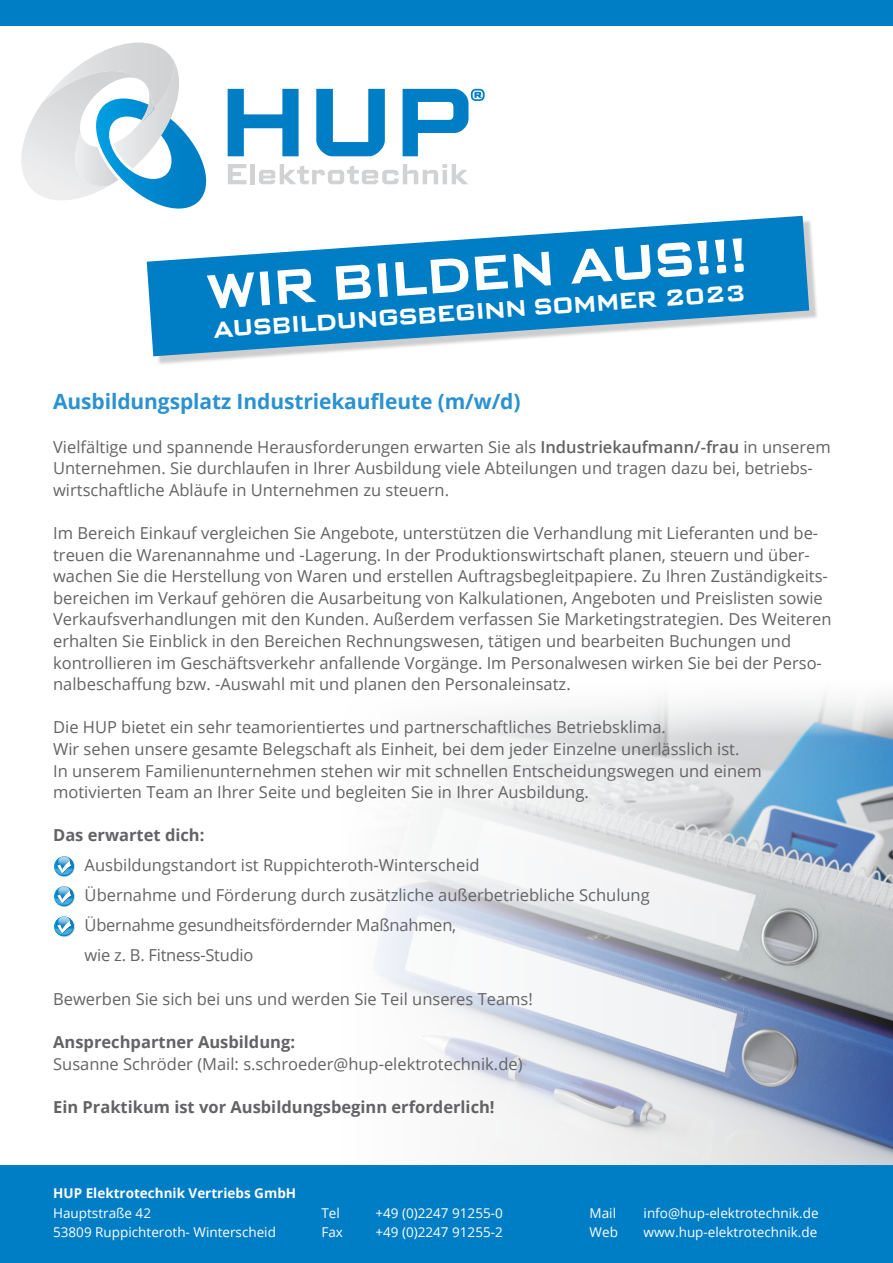
<style>
.page{position:relative;width:893px;height:1263px;background:#fff}
.page>*{position:absolute;margin:0;border:0;box-sizing:border-box;transform-origin:0 0}
.t1{font:700 48px "Bank Gothic Pro";color:#fff}
.t2{font:700 22.5px "Bank Gothic Pro";color:#fff}
.t3{font:700 21px "Open Sans";letter-spacing:-.005em;color:#2a92d0}
.t4{font:16.5px/21.6px "Open Sans";color:#636366}
.t5{font:700 16.5px "Open Sans";color:#636366}
.t6{font:13.5px/19.5px "Open Sans";color:#fff}
.t7{font:700 13.5px "Open Sans";color:#fff}
.s1{font-weight:600}
</style>
<div class="page">
<img style="left:368px;top:695px;width:525px;height:470px">
<div style="left:0;top:1165px;width:893px;height:98px;background:#007ec5"></div>
<svg style="left:228px;top:89px;width:71px;height:67px"></svg>
<svg style="left:316px;top:89px;width:69px;height:67px"></svg>
<svg style="left:228px;top:164px;width:19px;height:20px"></svg>
<div style="left:250px;top:164px;width:5px;height:20px;background:#d1d2d4"></div>
<svg style="left:259px;top:164px;width:209px;height:20px"></svg>
<svg style="left:21px;top:43px;width:186px;height:166px"></svg>
<svg style="left:403px;top:89px;width:82px;height:67px"></svg>
<div style="left:0;top:0;width:893px;height:26px;background:#007ec5"></div>
<div style="left:150px;top:219px;width:668px;height:146px;background:#231f20;opacity:.22"></div>
<svg style="left:147px;top:216px;width:662px;height:140px;fill:#007ec5"></svg>
<img style="left:56px;top:856px;width:19px;height:21px">
<svg style="left:54px;top:857px;width:20px;height:19px"></svg>
<div style="left:55px;top:857px;width:18px;height:18px;background:#4ca8da;border-radius:9px"></div>
<div style="left:55px;top:857px;width:18px;height:18px;border:1px solid #fff;border-radius:50%"></div>
<svg style="left:55px;top:860px;width:18px;height:14px"></svg>
<svg style="left:58px;top:857px;width:12px;height:9px"></svg>
<svg style="left:59px;top:857px;width:10px;height:7px"></svg>
<img style="left:56px;top:886px;width:19px;height:21px">
<svg style="left:54px;top:887px;width:20px;height:19px"></svg>
<div style="left:55px;top:887px;width:18px;height:18px;background:#4ca9da;border-radius:9px"></div>
<div style="left:55px;top:887px;width:18px;height:18px;border:1px solid #fff;border-radius:50%"></div>
<svg style="left:55px;top:890px;width:18px;height:14px"></svg>
<svg style="left:58px;top:887px;width:12px;height:9px"></svg>
<svg style="left:59px;top:887px;width:10px;height:7px"></svg>
<img style="left:54px;top:916px;width:21px;height:21px">
<svg style="left:54px;top:917px;width:20px;height:19px"></svg>
<div style="left:55px;top:917px;width:18px;height:18px;background:#4ca9da;border-radius:9px"></div>
<div style="left:55px;top:917px;width:18px;height:18px;border:1px solid #fff;border-radius:50%"></div>
<svg style="left:55px;top:920px;width:18px;height:14px"></svg>
<svg style="left:58px;top:917px;width:12px;height:9px"></svg>
<svg style="left:59px;top:917px;width:10px;height:7px"></svg>
<h1 class="t1" style="left:205px;top:264px;width:542px;rotate:-4deg">WIR BILDEN AUS!!!</h1>
<h2 class="t2" style="left:213px;top:316px;width:534px;rotate:-4deg">AUSBILDUNGSBEGINN SOMMER 2023</h2>
<p class="t3" style="left:53px;top:387px;width:469px">Ausbildungsplatz Industriekaufleute (m/w/d)</p>
<p class="t4" style="left:53px;top:435px;width:779px">Vielfältige und spannende Herausforderungen erwarten Sie als <span class="s1">Industriekaufmann/-frau</span> in unserem<br>Unternehmen. Sie durchlaufen in Ihrer Ausbildung viele Abteilungen und tragen dazu bei, betriebs&shy;wirtschaftliche Abläufe in Unternehmen zu steuern.</p>
<p class="t4" style="left:53px;top:522px;width:780px">Im Bereich Einkauf vergleichen Sie Angebote, unterstützen die Verhandlung mit Lieferanten und be&shy;treuen die Warenannahme und -Lagerung. In der Produktionswirtschaft planen, steuern und über&shy;wachen Sie die Herstellung von Waren und erstellen Auftragsbegleitpapiere. Zu Ihren Zuständigkeits&shy;bereichen im Verkauf gehören die Ausarbeitung von Kalkulationen, Angeboten und Preislisten sowie Verkaufsverhandlungen mit den Kunden. Außerdem verfassen Sie Marketingstrategien. Des Weiteren erhalten Sie Einblick in den Bereichen Rechnungswesen, tätigen und bearbeiten Buchungen und kontrollieren im Geschäftsverkehr anfallende Vorgänge. Im Personalwesen wirken Sie bei der Perso&shy;nalbeschaffung bzw. -Auswahl mit und planen den Personaleinsatz.</p>
<p class="t4" style="left:53px;top:716px;width:710px">Die HUP bietet ein sehr teamorientiertes und partnerschaftliches Betriebsklima.<br>Wir sehen unsere gesamte Belegschaft als Einheit, bei dem jeder Einzelne unerlässlich ist.<br>In unserem Familienunternehmen stehen wir mit schnellen Entscheidungswegen und einem motivierten Team an Ihrer Seite und begleiten Sie in Ihrer Ausbildung.</p>
<p class="t5" style="left:53px;top:824px;width:153px">Das erwartet dich:</p>
<p class="t4" style="left:85px;top:850px;width:567px;line-height:30px">Ausbildungstandort ist Ruppichteroth-Winterscheid<br>Übernahme und Förderung durch zusätzliche außerbetriebliche Schulung Übernahme gesundheitsfördernder Maßnahmen,<br>wie z. B. Fitness-Studio</p>
<p class="t4" style="left:53px;top:987px;width:481px">Bewerben Sie sich bei uns und werden Sie Teil unseres Teams!</p>
<p class="t5" style="left:53px;top:1030px;width:243px">Ansprechpartner Ausbildung:</p>
<p class="t4" style="left:53px;top:1052px;width:471px">Susanne Schröder (Mail: s.schroeder@hup-elektrotechnik.de)</p>
<p class="t5" style="left:53px;top:1095px;width:443px">Ein Praktikum ist vor Ausbildungsbeginn erforderlich!</p>
<p class="t7" style="left:53px;top:1184px;width:245px">HUP Elektrotechnik Vertriebs GmbH</p>
<p class="t6" style="left:53px;top:1203px;width:224px">Hauptstraße 42<br>53809 Ruppichteroth- Winterscheid</p>
<p class="t6" style="left:321px;top:1203px;width:20px">Tel</p>
<p class="t6" style="left:375px;top:1203px;width:129px">+49 (0)2247 91255-0</p>
<p class="t6" style="left:321px;top:1222px;width:23px">Fax</p>
<p class="t6" style="left:375px;top:1222px;width:129px">+49 (0)2247 91255-2</p>
<p class="t6" style="left:590px;top:1203px;width:28px">Mail</p>
<p class="t6" style="left:644px;top:1203px;width:177px">info@hup-elektrotechnik.de</p>
<p class="t6" style="left:590px;top:1222px;width:30px">Web</p>
<p class="t6" style="left:644px;top:1222px;width:175px">www.hup-elektrotechnik.de</p>
</div>
